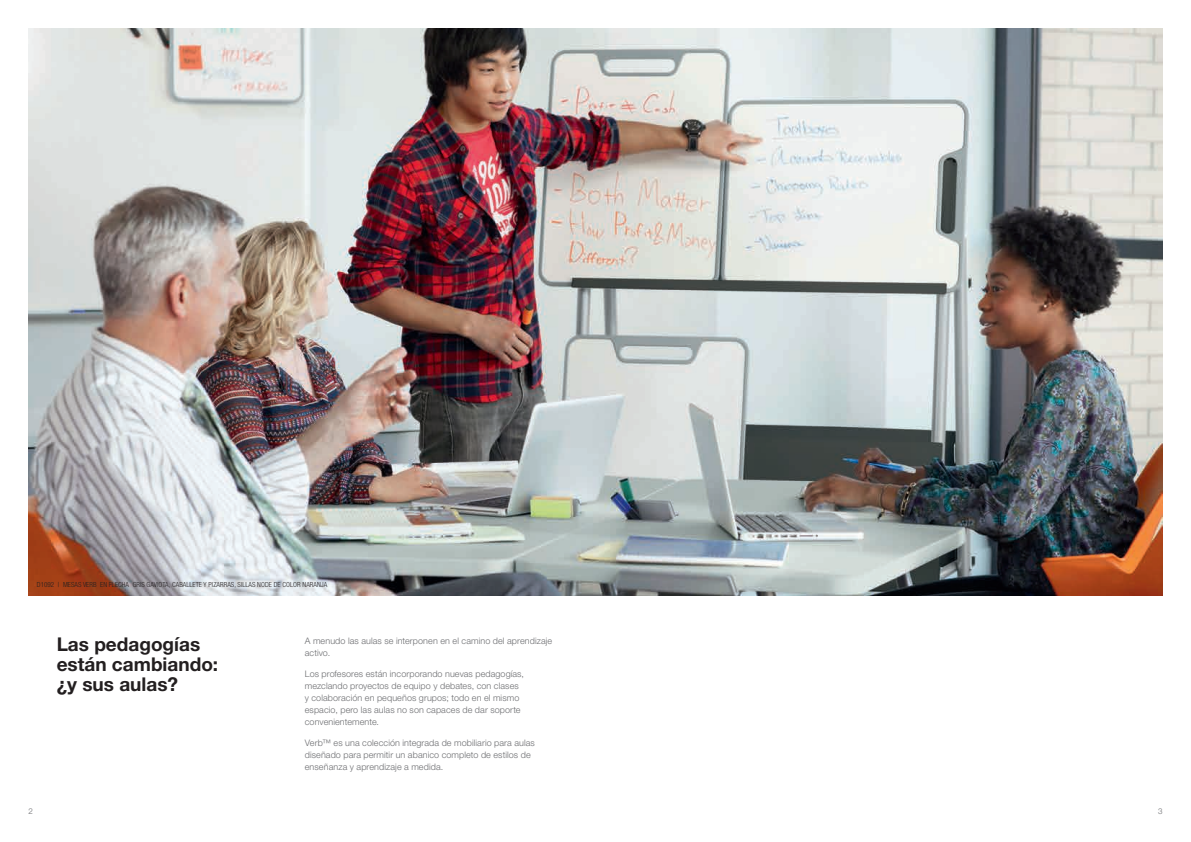
<style>
.page{position:relative;width:1191px;height:842px;background:#fff}
.page>*{position:absolute;margin:0;border:0;box-sizing:border-box;transform-origin:0 0}
.t1{font:700 19px/20px "Helvetica Neue LT Pro";color:#231f20}
.t2{font:300 9px/12px "Helvetica Neue LT Pro";letter-spacing:.01em;color:#6c6d70}
.t3{font:300 8px "Helvetica Neue LT Pro";color:#6c6d70}
.t4{font:300 condensed 7px "Helvetica Neue LT Pro";letter-spacing:.01em;color:#231f20}
</style>
<div class="page">
<img style="left:28px;top:28px;width:1134px;height:567px">
<p class="t4" style="left:37px;top:580px;width:292px">D1092 | MESAS VERB EN FLECHA GRIS GAVIOTA, CABALLETE Y PIZARRAS, SILLAS NODE DE COLOR NARANJA</p>
<h1 class="t1" style="left:57px;top:634px;width:163px">Las pedagogías están cambiando: ¿y sus aulas?</h1>
<p class="t2" style="left:305px;top:635px;width:249px">A menudo las aulas se interponen en el camino del aprendizaje activo.</p>
<p class="t2" style="left:305px;top:668px;width:221px">Los profesores están incorporando nuevas pedagogías, mezclando proyectos de equipo y debates, con clases y colaboración en pequeños grupos; todo en el mismo espacio, pero las aulas no son capaces de dar soporte convenientemente.</p>
<p class="t2" style="left:305px;top:737px;width:232px">Verb™ es una colección integrada de mobiliario para aulas diseñado para permitir un abanico completo de estilos de enseñanza y aprendizaje a medida.</p>
<p class="t3" style="left:28px;top:806px;width:6px">2</p>
<p class="t3" style="left:1158px;top:806px;width:6px">3</p>
</div>
